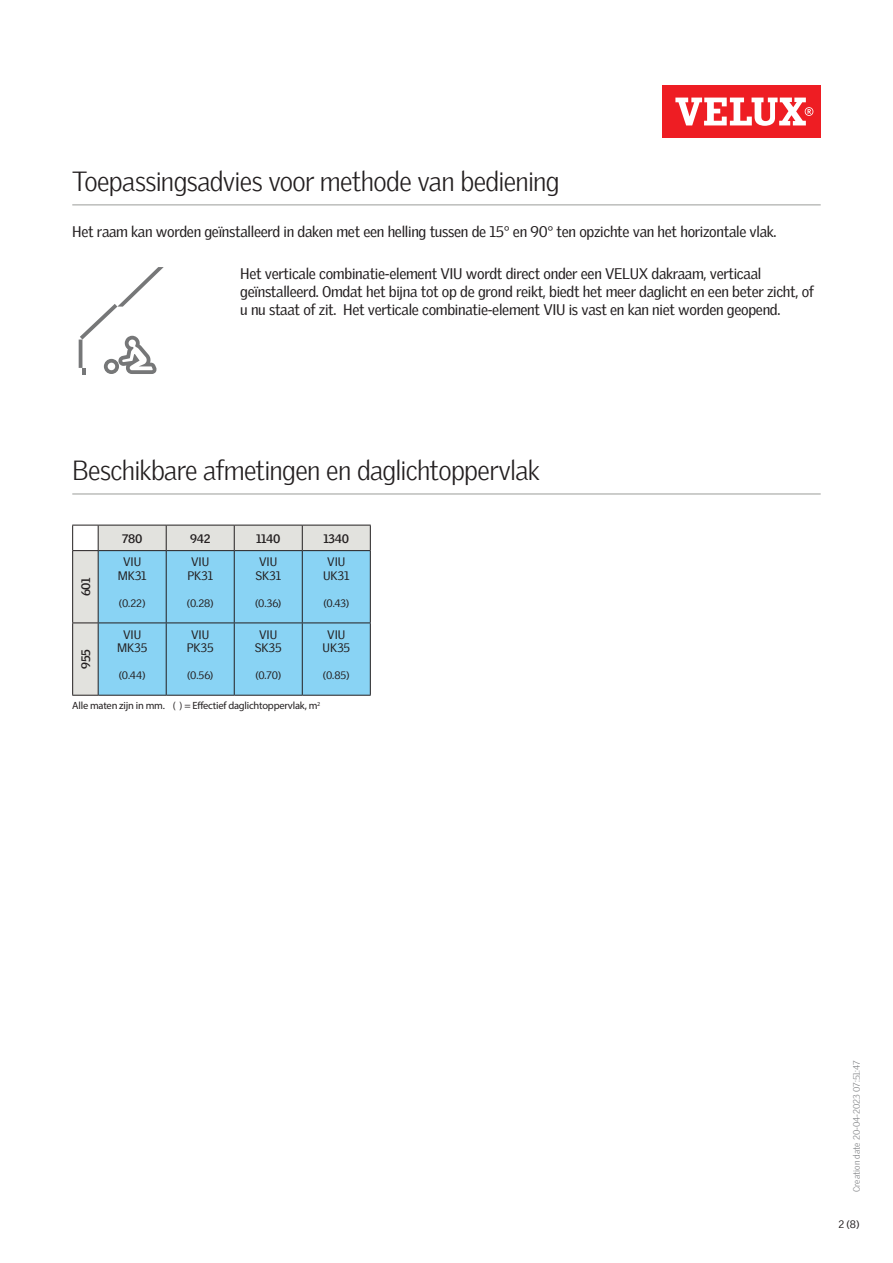
<style>
.page{position:relative;width:893px;height:1263px;background:#fff}
.page>*{position:absolute;margin:0;border:0;box-sizing:border-box;transform-origin:0 0}
.Headline_With_Line_B{font:300 27px "Velux Gothic";letter-spacing:-.025em;color:#231f20}
.Body_Regular{font:15px/18px "Velux Gothic";letter-spacing:-.02em;color:#231f20}
.TableText{font:12px "Velux Gothic";letter-spacing:-.01em;color:#231f20}
.TableHeader_TableTex{font:700 12px "Velux Gothic";letter-spacing:-.02em;color:#231f20}
.TableHeader{font:700 12px "Velux Gothic";letter-spacing:-.02em;color:#231f20}
.TableText-2{font:10.5px "Velux Gothic";letter-spacing:-.005em;color:#231f20}
.t1{font:10.5px "Myriad Pro";letter-spacing:-.02em;color:#231f20}
.t2{font:300 9px "Velux Gothic";color:#7c7e81}
</style>
<div class="page">
<div style="left:662px;top:85px;width:159px;height:53px;background:#ee1d23"></div>
<svg style="left:675px;top:98px;width:138px;height:28px"></svg>
<hr style="left:72px;top:204px;width:749px;height:2px;background:#bcbdbb">
<hr style="left:72px;top:493px;width:749px;height:2px;background:#bcbdbb">
<svg style="left:72px;top:525px;width:299px;height:171px;background:#99d1e9"></svg>
<hr style="left:98px;top:622px;width:68px;height:1px;background:#231f20">
<hr style="left:98px;top:623px;width:1px;height:72px;background:#231f20">
<hr style="left:98px;top:695px;width:68px;height:1px;background:#231f20">
<hr style="left:166px;top:622px;width:68px;height:1px;background:#231f20">
<hr style="left:166px;top:623px;width:1px;height:72px;background:#231f20">
<hr style="left:166px;top:695px;width:68px;height:1px;background:#231f20">
<hr style="left:234px;top:622px;width:68px;height:1px;background:#231f20">
<hr style="left:234px;top:623px;width:1px;height:72px;background:#231f20">
<hr style="left:234px;top:695px;width:68px;height:1px;background:#231f20">
<hr style="left:302px;top:622px;width:69px;height:1px;background:#231f20">
<hr style="left:302px;top:623px;width:1px;height:72px;background:#231f20">
<hr style="left:370px;top:623px;width:1px;height:72px;background:#231f20">
<hr style="left:302px;top:695px;width:69px;height:1px;background:#231f20">
<svg style="left:79px;top:267px;width:85px;height:107px"></svg>
<p class="Headline_With_Line_B" style="left:72px;top:161px;width:489px">Toepassingsadvies voor methode van bediening</p>
<p class="Body_Regular" style="left:72px;top:221px;width:706px">Het raam kan worden geïnstalleerd in daken met een helling tussen de 15° en 90° ten opzichte van het horizontale vlak.</p>
<p class="Body_Regular" style="left:240px;top:263px;width:575px">Het verticale combinatie-element VIU wordt direct onder een VELUX dakraam, verticaal geïnstalleerd. Omdat het bijna tot op de grond reikt, biedt het meer daglicht en een beter zicht, of u nu staat of zit. Het verticale combinatie-element VIU is vast en kan niet worden geopend.</p>
<p class="Headline_With_Line_B" style="left:72px;top:450px;width:469px">Beschikbare afmetingen en daglichtoppervlak</p>
<p class="TableHeader" style="left:77px;top:596px;width:21px;rotate:-90deg">601</p>
<p class="TableHeader" style="left:77px;top:669px;width:21px;rotate:-90deg">955</p>
<p class="TableHeader_TableTex" style="left:122px;top:529px;width:22px">780</p>
<p class="TableHeader_TableTex" style="left:190px;top:529px;width:22px">942</p>
<p class="TableHeader_TableTex" style="left:256px;top:529px;width:26px">1140</p>
<p class="TableHeader_TableTex" style="left:323px;top:529px;width:27px">1340</p>
<p class="TableText" style="left:123px;top:553px;width:20px">VIU</p>
<p class="TableText" style="left:118px;top:566px;width:30px">MK31</p>
<p class="TableText-2" style="left:119px;top:595px;width:28px">(0.22)</p>
<p class="TableText" style="left:123px;top:625px;width:20px">VIU</p>
<p class="TableText" style="left:117px;top:639px;width:32px">MK35</p>
<p class="TableText-2" style="left:119px;top:667px;width:28px">(0.44)</p>
<p class="TableText" style="left:191px;top:553px;width:20px">VIU</p>
<p class="TableText" style="left:187px;top:566px;width:27px">PK31</p>
<p class="TableText-2" style="left:187px;top:595px;width:28px">(0.28)</p>
<p class="TableText" style="left:191px;top:625px;width:20px">VIU</p>
<p class="TableText" style="left:187px;top:639px;width:28px">PK35</p>
<p class="TableText-2" style="left:187px;top:667px;width:28px">(0.56)</p>
<p class="TableText" style="left:259px;top:553px;width:20px">VIU</p>
<p class="TableText" style="left:255px;top:566px;width:27px">SK31</p>
<p class="TableText-2" style="left:255px;top:595px;width:28px">(0.36)</p>
<p class="TableText" style="left:259px;top:625px;width:20px">VIU</p>
<p class="TableText" style="left:255px;top:639px;width:28px">SK35</p>
<p class="TableText-2" style="left:255px;top:667px;width:27px">(0.70)</p>
<p class="TableText" style="left:327px;top:553px;width:20px">VIU</p>
<p class="TableText" style="left:323px;top:566px;width:28px">UK31</p>
<p class="TableText-2" style="left:323px;top:595px;width:27px">(0.43)</p>
<p class="TableText" style="left:327px;top:625px;width:20px">VIU</p>
<p class="TableText" style="left:323px;top:639px;width:29px">UK35</p>
<p class="TableText-2" style="left:323px;top:667px;width:28px">(0.85)</p>
<p class="t1" style="left:72px;top:699px;width:250px">Alle maten zijn in mm. ( ) = Effectief daglichtoppervlak, m<sup>2</sup></p>
<p class="t2" style="left:850px;top:1192px;width:133px;rotate:-90deg">Creation date 20-04-2023 07:51:47</p>
<p class="TableText-2" style="left:838px;top:1216px;width:23px">2 (8)</p>
</div>
